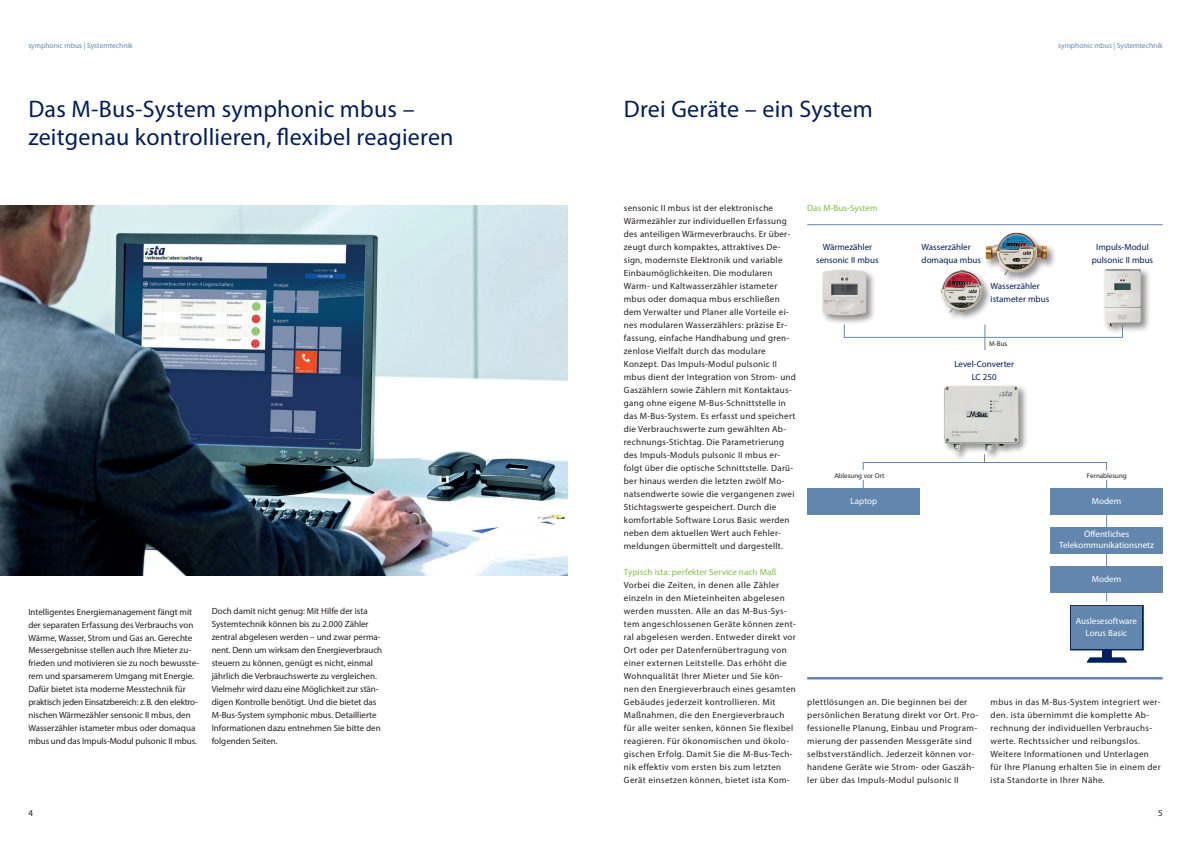
<style>
.page{position:relative;width:1191px;height:842px;background:#fff}
.page>*{position:absolute;margin:0;border:0;box-sizing:border-box;transform-origin:0 0}
.t1{font:24px "Myriad Pro";letter-spacing:.01em;color:#011e5f}
.t2{font:9px/13px "Myriad Pro";letter-spacing:.03em;color:#231f20}
.t3{font:9px/13px "Myriad Pro";color:#231f20}
.t4{font:9px/13px "Myriad Pro";color:#011e5f;text-align:center}
.t5{font:9px/10.8px "Myriad Pro";color:#fff;text-align:center}
.t6{font:9px "Myriad Pro";letter-spacing:.01em;color:#7fc241}
.t7{font:7.5px "Myriad Pro";color:#6386ae}
.t8{font:7px "Myriad Pro";color:#231f20}
</style>
<div class="page">
<img style="left:0;top:206px;width:567px;height:369px">
<div style="left:1050px;top:488px;width:112px;height:26px;background:#6386ae"></div>
<div style="left:1050px;top:566px;width:112px;height:26px;background:#6386ae"></div>
<div style="left:1050px;top:527px;width:112px;height:26px;background:#6386ae"></div>
<hr style="left:1106px;top:462px;width:1px;height:139px;background:#6386ae">
<div style="left:942px;top:383px;width:87px;height:80px;background:#231f20;opacity:.5"></div>
<img style="left:943px;top:386px;width:76px;height:68px">
<div style="left:1101px;top:267px;width:50px;height:69px;background:#231f20;opacity:.5"></div>
<img style="left:1103px;top:269px;width:38px;height:57px">
<div style="left:820px;top:267px;width:56px;height:58px;background:#231f20;opacity:.5"></div>
<img style="left:822px;top:269px;width:44px;height:46px">
<hr style="left:807px;top:224px;width:355px;height:1px;background:#6386ae">
<hr style="left:807px;top:677px;width:355px;height:2px;background:#6386ae">
<svg style="left:844px;top:325px;width:1px;height:12px"></svg>
<svg style="left:984px;top:325px;width:1px;height:25px"></svg>
<svg style="left:863px;top:463px;width:1px;height:25px"></svg>
<svg style="left:1122px;top:325px;width:1px;height:12px"></svg>
<hr style="left:844px;top:337px;width:278px;height:1px;background:#6386ae">
<hr style="left:863px;top:462px;width:243px;height:1px;background:#6386ae">
<div style="left:807px;top:488px;width:112px;height:26px;background:#6386ae"></div>
<svg style="left:1070px;top:605px;width:73px;height:58px"></svg>
<div style="left:1071px;top:606px;width:71px;height:43px;background:#6386ae"></div>
<div style="left:983px;top:231px;width:74px;height:54px;background:#231f20;opacity:.5"></div>
<img style="left:985px;top:233px;width:62px;height:42px">
<div style="left:939px;top:268px;width:54px;height:54px;background:#231f20;opacity:.5"></div>
<img style="left:941px;top:270px;width:42px;height:42px">
<div style="left:832px;top:470px;width:54px;height:10px;background:#fff"></div>
<div style="left:1085px;top:470px;width:43px;height:10px;background:#fff"></div>
<p class="t7" style="left:28px;top:41px;width:106px">symphonic mbus | Systemtechnik</p>
<p class="t7" style="left:1058px;top:41px;width:106px">symphonic mbus | Systemtechnik</p>
<h1 class="t1" style="left:28px;top:94px;width:388px">Das M-Bus-System symphonic mbus –</h1>
<h1 class="t1" style="left:624px;top:94px;width:250px">Drei Geräte – ein System</h1>
<h1 class="t1" style="left:28px;top:123px;width:427px">zeitgenau kontrollieren, flexibel reagieren</h1>
<p class="t3" style="left:28px;top:605px;width:172px">Intelligentes Energiemanagement fängt mit der separaten Erfassung des Verbrauchs von Wärme, Wasser, Strom und Gas an. Gerechte Messergebnisse stellen auch Ihre Mieter zu&shy;frieden und motivieren sie zu noch bewusste&shy;rem und sparsamerem Umgang mit Energie.<br>Dafür bietet ista moderne Messtechnik für praktisch jeden Einsatzbereich: z.B. den elektro&shy;nischen Wärmezähler sensonic II mbus, den Wasserzähler istameter mbus oder domaqua mbus und das Impuls-Modul pulsonic II mbus.</p>
<p class="t3" style="left:212px;top:605px;width:172px">Doch damit nicht genug: Mit Hilfe der ista Systemtechnik können bis zu 2.000 Zähler zentral abgelesen werden – und zwar perma&shy;nent. Denn um wirksam den Energieverbrauch steuern zu können, genügt es nicht, einmal jährlich die Verbrauchswerte zu vergleichen.<br>Vielmehr wird dazu eine Möglichkeit zur stän&shy;digen Kontrolle benötigt. Und die bietet das M-Bus-System symphonic mbus. Detaillierte Informationen dazu entnehmen Sie bitte den folgenden Seiten.</p>
<p class="t2" style="left:624px;top:202px;width:173px">sensonic II mbus ist der elektronische Wärmezähler zur individuellen Erfassung des anteiligen Wärmeverbrauchs. Er über&shy;zeugt durch kompaktes, attraktives De&shy;sign, modernste Elektronik und variable Einbaumöglichkeiten. Die modularen Warm- und Kaltwasserzähler istameter mbus oder domaqua mbus erschließen dem Verwalter und Planer alle Vorteile ei&shy;nes modularen Wasserzählers: präzise Er&shy;fassung, einfache Handhabung und gren&shy;zenlose Vielfalt durch das modulare Konzept. Das Impuls-Modul pulsonic II mbus dient der Integration von Strom- und Gaszählern sowie Zählern mit Kontaktaus&shy;gang ohne eigene M-Bus-Schnittstelle in das M-Bus-System. Es erfasst und speichert die Verbrauchswerte zum gewählten Ab&shy;rechnungs-Stichtag. Die Parametrierung des Impuls-Moduls pulsonic II mbus er&shy;folgt über die optische Schnittstelle. Darü&shy;ber hinaus werden die letzten zwölf Mo&shy;natsendwerte sowie die vergangenen zwei Stichtagswerte gespeichert. Durch die komfortable Software Lorus Basic werden neben dem aktuellen Wert auch Fehler&shy;meldungen übermittelt und dargestellt.</p>
<p class="t6" style="left:624px;top:567px;width:154px">Typisch ista: perfekter Service nach Maß</p>
<p class="t2" style="left:624px;top:579px;width:173px">Vorbei die Zeiten, in denen alle Zähler einzeln in den Mieteinheiten abgelesen werden mussten. Alle an das M-Bus-Sys&shy;tem angeschlossenen Geräte können zent&shy;ral abgelesen werden. Entweder direkt vor Ort oder per Datenfernübertragung von einer externen Leitstelle. Das erhöht die Wohnqualität Ihrer Mieter und Sie kön&shy;nen den Energieverbrauch eines gesamten Gebäudes jederzeit kontrollieren. Mit Maßnahmen, die den Energieverbrauch für alle weiter senken, können Sie flexibel reagieren. Für ökonomischen und ökolo&shy;gischen Erfolg. Damit Sie die M-Bus-Tech&shy;nik effektiv vom ersten bis zum letzten Gerät einsetzen können, bietet ista Kom-</p>
<p class="t6" style="left:807px;top:203px;width:72px">Das M-Bus-System</p>
<p class="t4" style="left:816px;top:241px;width:64px">Wärmezähler sensonic II mbus</p>
<p class="t4" style="left:921px;top:241px;width:61px;text-align:left">Wasserzähler domaqua mbus</p>
<p class="t4" style="left:1091px;top:241px;width:63px">Impuls-Modul pulsonic II mbus</p>
<p class="t4" style="left:990px;top:280px;width:60px;text-align:left">Wasserzähler istameter mbus</p>
<p class="t8" style="left:989px;top:339px;width:20px">M-Bus</p>
<p class="t4" style="left:954px;top:358px;width:61px">Level-Converter<br>LC 250</p>
<p class="t8" style="left:834px;top:471px;width:52px">Ablesung vor Ort</p>
<p class="t8" style="left:1087px;top:471px;width:41px">Fernablesung</p>
<p class="t5" style="left:850px;top:496px;width:28px">Laptop</p>
<p class="t5" style="left:1092px;top:496px;width:31px">Modem</p>
<p class="t5" style="left:1059px;top:529px;width:96px">Öffentliches<br>Telekommunikationsnetz</p>
<p class="t5" style="left:1092px;top:574px;width:31px">Modem</p>
<p class="t5" style="left:1075px;top:615px;width:63px;line-height:12px">Auslesesoftware<br>Lorus Basic</p>
<p class="t2" style="left:807px;top:696px;width:173px">plettlösungen an. Die beginnen bei der persönlichen Beratung direkt vor Ort. Pro&shy;fessionelle Planung, Einbau und Program&shy;mierung der passenden Messgeräte sind selbstverständlich. Jederzeit können vor&shy;handene Geräte wie Strom- oder Gaszäh&shy;ler über das Impuls-Modul pulsonic II</p>
<p class="t2" style="left:990px;top:696px;width:172px">mbus in das M-Bus-System integriert wer&shy;den. ista übernimmt die komplette Ab&shy;rechnung der individuellen Verbrauchs&shy;werte. Rechtssicher und reibungslos.<br>Weitere Informationen und Unterlagen für Ihre Planung erhalten Sie in einem der ista Standorte in Ihrer Nähe.</p>
<p class="t2" style="left:28px;top:806px;width:6px">4</p>
<p class="t2" style="left:1158px;top:806px;width:6px">5</p>
</div>
